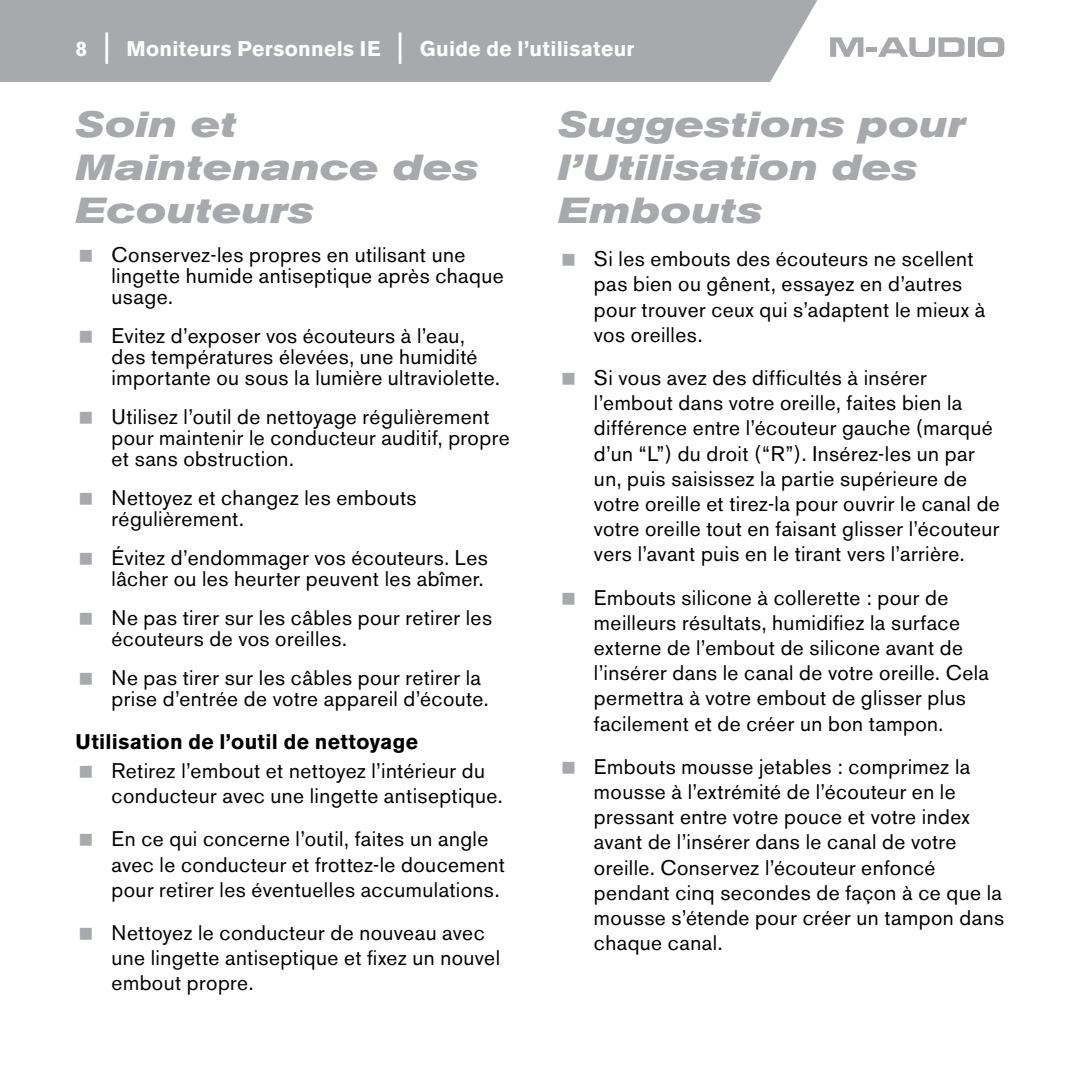
<style>
.page{position:relative;width:1080px;height:1080px;background:#fff}
.page>*{position:absolute;margin:0;border:0;box-sizing:border-box;transform-origin:0 0}
.t1{font:italic 700 expanded 36px/43.2px "Akzidenz Grotesk BE";letter-spacing:.005em;color:#a7a9ac}
.t2{font:21px/25.2px "Akzidenz Grotesk BE";letter-spacing:.02em;color:#000}
.t3{font:700 21px "Akzidenz Grotesk BE";letter-spacing:.015em;color:#fff}
.t4{font:700 21px "Akzidenz Grotesk BE";letter-spacing:.015em;color:#000}
.s1{font-size:31.5px}
</style>
<div class="page">
<div style="left:0;top:0;width:817px;height:82px;background:#a7a9ac"></div>
<svg style="left:830px;top:37px;width:33px;height:20px"></svg>
<hr style="left:867px;top:48px;width:10px;height:4px;background:#a7a9ac">
<svg style="left:878px;top:37px;width:87px;height:20px"></svg>
<div style="left:968px;top:37px;width:6px;height:20px;background:#a7a9ac"></div>
<svg style="left:978px;top:37px;width:26px;height:20px"></svg>
<p class="t3" style="left:76px;top:37px;width:560px">8 <span class="s1">|</span> Moniteurs Personnels IE <span class="s1">|</span> Guide de l’utilisateur</p>
<h1 class="t1" style="left:76px;top:102px;width:405px">Soin et<br>Maintenance des<br>Ecouteurs</h1>
<p class="t2" style="left:112px;top:244px;width:394px;line-height:21px">Conservez-les propres en utilisant une lingette humide antiseptique après chaque usage.</p>
<p class="t2" style="left:112px;top:325px;width:390px;line-height:21px">Evitez d’exposer vos écouteurs à l’eau, des températures élevées, une humidité importante ou sous la lumière ultraviolette.</p>
<p class="t2" style="left:112px;top:406px;width:400px;line-height:21px">Utilisez l’outil de nettoyage régulièrement pour maintenir le conducteur auditif, propre et sans obstruction.</p>
<p class="t2" style="left:112px;top:487px;width:306px;line-height:21px">Nettoyez et changez les embouts régulièrement.</p>
<p class="t2" style="left:112px;top:547px;width:378px;line-height:21px">Évitez d’endommager vos écouteurs. Les lâcher ou les heurter peuvent les abîmer.</p>
<p class="t2" style="left:112px;top:607px;width:382px;line-height:21px">Ne pas tirer sur les câbles pour retirer les écouteurs de vos oreilles.</p>
<p class="t2" style="left:112px;top:667px;width:379px;line-height:21px">Ne pas tirer sur les câbles pour retirer la prise d’entrée de votre appareil d’écoute.</p>
<p class="t4" style="left:76px;top:730px;width:344px">Utilisation de l’outil de nettoyage</p>
<p class="t2" style="left:112px;top:758px;width:393px">Retirez l’embout et nettoyez l’intérieur du conducteur avec une lingette antiseptique.</p>
<p class="t2" style="left:112px;top:826px;width:395px">En ce qui concerne l’outil, faites un angle avec le conducteur et frottez-le doucement pour retirer les éventuelles accumulations.</p>
<p class="t2" style="left:112px;top:920px;width:390px">Nettoyez le conducteur de nouveau avec une lingette antiseptique et fixez un nouvel embout propre.</p>
<h1 class="t1" style="left:558px;top:102px;width:409px">Suggestions pour l’Utilisation des<br>Embouts</h1>
<p class="t2" style="left:594px;top:246px;width:393px">Si les embouts des écouteurs ne scellent pas bien ou gênent, essayez en d’autres pour trouver ceux qui s’adaptent le mieux à vos oreilles.</p>
<p class="t2" style="left:594px;top:365px;width:407px">Si vous avez des difficultés à insérer l’embout dans votre oreille, faites bien la différence entre l’écouteur gauche (marqué d’un “L”) du droit (“R”). Insérez-les un par un, puis saisissez la partie supérieure de votre oreille et tirez-la pour ouvrir le canal de votre oreille tout en faisant glisser l’écouteur vers l’avant puis en le tirant vers l’arrière.</p>
<p class="t2" style="left:594px;top:585px;width:397px">Embouts silicone à collerette : pour de meilleurs résultats, humidifiez la surface externe de l’embout de silicone avant de l’insérer dans le canal de votre oreille. Cela permettra à votre embout de glisser plus facilement et de créer un bon tampon.</p>
<p class="t2" style="left:594px;top:754px;width:412px">Embouts mousse jetables : comprimez la mousse à l’extrémité de l’écouteur en le pressant entre votre pouce et votre index avant de l’insérer dans le canal de votre oreille. Conservez l’écouteur enfoncé pendant cinq secondes de façon à ce que la mousse s’étende pour créer un tampon dans chaque canal.</p>
</div>
